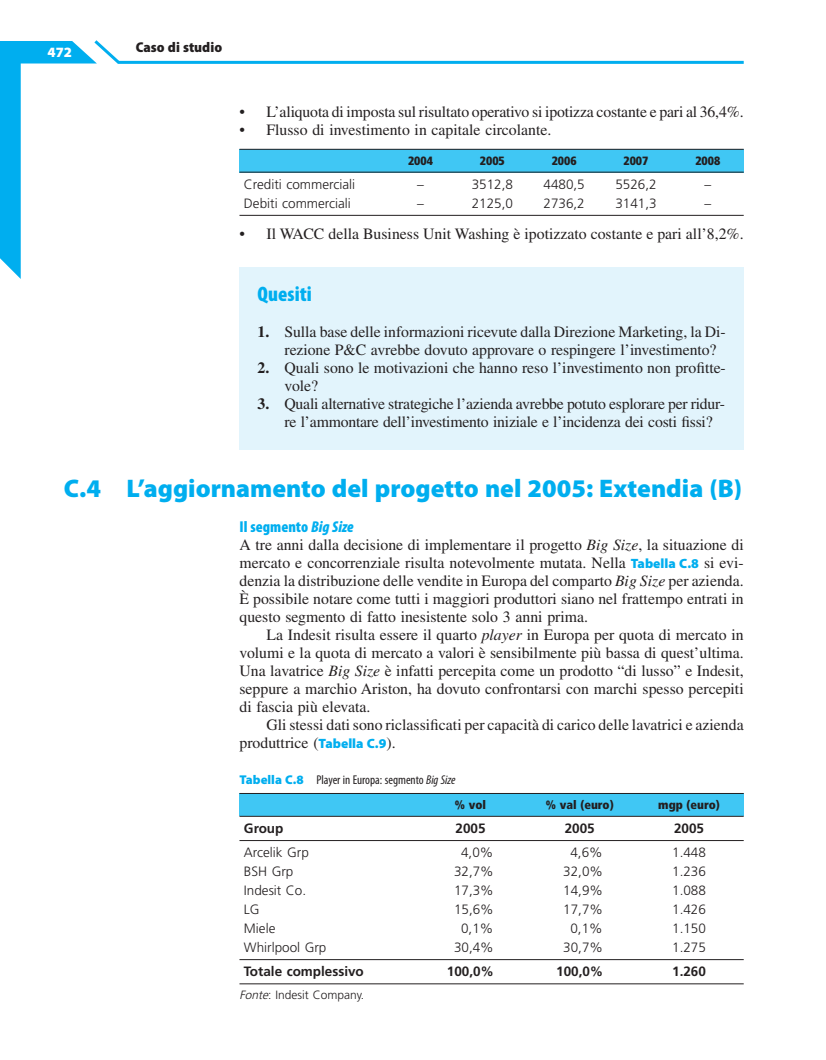
<style>
.page{position:relative;width:826px;height:1060px;background:#fff}
.page>*{position:absolute;margin:0;border:0;box-sizing:border-box;transform-origin:0 0}
.t1{font:900 25.5px "Myriad Pro";color:#00aeef}
.t2{font:900 condensed 21px "Myriad Pro";color:#00aeef}
.t3{font:15.75px/18px "Times LT Std";letter-spacing:-.005em;color:#231f20}
.t4{font:900 condensed 15.75px "Myriad Pro";color:#00aeef}
.t5{font:900 semi-condensed 14.25px "Myriad Pro";color:#231f20}
.t6{font:900 14.25px "Myriad Pro";color:#fff}
.t7{font:300 13.5px "Frutiger";color:#231f20}
.t8{font:700 13.5px "Frutiger";color:#231f20}
.t9{font:condensed 12.75px "Myriad Pro";color:#231f20}
.t10{font:900 condensed 12px "Frutiger";color:#231f20}
.t11{font:300 12px "Frutiger";color:#231f20}
.s1{font-weight:700}
.s2{font-style:italic}
.s3{font-family:"Myriad Pro";font-weight:900;font-size:13.5px;color:#00aeef}
.s4{font-weight:900;font-stretch:normal;color:#00aeef}
</style>
<div class="page">
<svg style="left:0;top:40px;width:744px;height:239px"></svg>
<div style="left:239px;top:149px;width:504px;height:67px;background:#fff"></div>
<div style="left:239px;top:149px;width:145px;height:23px;background:#40c7f4"></div>
<div style="left:384px;top:149px;width:72px;height:23px;background:#40c7f4"></div>
<div style="left:456px;top:149px;width:72px;height:23px;background:#40c7f4"></div>
<div style="left:528px;top:149px;width:72px;height:23px;background:#40c7f4"></div>
<div style="left:600px;top:149px;width:72px;height:23px;background:#40c7f4"></div>
<div style="left:672px;top:149px;width:71px;height:23px;background:#40c7f4"></div>
<hr style="left:239px;top:149px;width:504px;height:1px;background:#231f20">
<hr style="left:239px;top:172px;width:504px;height:1px;background:#231f20">
<hr style="left:239px;top:215px;width:504px;height:1px;background:#231f20">
<div style="left:239px;top:267px;width:504px;height:183px;background:#e2f4fc"></div>
<div style="left:239px;top:793px;width:177px;height:23px;background:#40c7f4"></div>
<div style="left:416px;top:793px;width:109px;height:23px;background:#40c7f4"></div>
<div style="left:525px;top:793px;width:109px;height:23px;background:#40c7f4"></div>
<div style="left:634px;top:793px;width:109px;height:23px;background:#40c7f4"></div>
<hr style="left:239px;top:793px;width:504px;height:1px;background:#231f20">
<hr style="left:239px;top:816px;width:504px;height:1px;background:#231f20">
<hr style="left:239px;top:840px;width:504px;height:1px;background:#231f20">
<hr style="left:239px;top:959px;width:504px;height:1px;background:#231f20">
<hr style="left:239px;top:983px;width:504px;height:1px;background:#231f20">
<p class="t6" style="left:48px;top:47px;width:26px">472</p>
<p class="t5" style="left:136px;top:42px;width:88px">Caso di studio</p>
<p class="t3" style="left:239px;top:104px;width:505px">• L’aliquota di imposta sul risultato operativo si ipotizza costante e pari al 36,4%.</p>
<p class="t3" style="left:239px;top:122px;width:313px">• Flusso di investimento in capitale circolante.</p>
<p class="t10" style="left:408px;top:156px;width:26px">2004</p>
<p class="t10" style="left:480px;top:156px;width:26px">2005</p>
<p class="t10" style="left:551px;top:156px;width:26px">2006</p>
<p class="t10" style="left:623px;top:156px;width:26px">2007</p>
<p class="t10" style="left:695px;top:156px;width:26px">2008</p>
<p class="t7" style="left:244px;top:178px;width:113px">Crediti commerciali</p>
<p class="t7" style="left:417px;top:178px;width:8px">–</p>
<p class="t7" style="left:472px;top:178px;width:43px">3512,8</p>
<p class="t7" style="left:543px;top:178px;width:43px">4480,5</p>
<p class="t7" style="left:615px;top:178px;width:43px">5526,2</p>
<p class="t7" style="left:704px;top:178px;width:8px">–</p>
<p class="t7" style="left:244px;top:197px;width:108px">Debiti commerciali</p>
<p class="t7" style="left:417px;top:197px;width:8px">–</p>
<p class="t7" style="left:472px;top:197px;width:43px">2125,0</p>
<p class="t7" style="left:543px;top:197px;width:43px">2736,2</p>
<p class="t7" style="left:615px;top:197px;width:43px">3141,3</p>
<p class="t7" style="left:704px;top:197px;width:8px">–</p>
<p class="t3" style="left:239px;top:226px;width:505px">• Il WACC della Business Unit Washing è ipotizzato costante e pari all’8,2%.</p>
<h2 class="t2" style="left:257px;top:286px;width:56px">Quesiti</h2>
<p class="t3" style="left:284px;top:324px;width:442px;text-indent:-27px"><span class="s1">1.</span> Sulla base delle informazioni ricevute dalla Direzione Marketing, la Di&shy;rezione P&amp;C avrebbe dovuto approvare o respingere l’investimento?</p>
<p class="t3" style="left:284px;top:360px;width:442px;text-indent:-27px"><span class="s1">2.</span> Quali sono le motivazioni che hanno reso l’investimento non profitte&shy;vole?</p>
<p class="t3" style="left:284px;top:396px;width:442px;text-indent:-27px"><span class="s1">3.</span> Quali alternative strategiche l’azienda avrebbe potuto esplorare per ridur&shy;re l’ammontare dell’investimento iniziale e l’incidenza dei costi fissi?</p>
<h1 class="t1" style="left:64px;top:479px;width:679px">C.4 L’aggiornamento del progetto nel 2005: Extendia (B)</h1>
<p class="t4" style="left:239px;top:521px;width:116px">Il segmento <span class="s2">Big Size</span></p>
<p class="t3" style="left:239px;top:537px;width:506px;text-align:justify">A tre anni dalla decisione di implementare il progetto <span class="s2">Big Size</span>, la situazione di mercato e concorrenziale risulta notevolmente mutata. Nella <span class="s3">Tabella C.8</span> si evi&shy;denzia la distribuzione delle vendite in Europa del comparto <span class="s2">Big Size</span> per azienda.<br>È possibile notare come tutti i maggiori produttori siano nel frattempo entrati in questo segmento di fatto inesistente solo 3 anni prima.</p>
<p class="t3" style="left:239px;top:627px;width:506px;text-align:justify;text-indent:27px">La Indesit risulta essere il quarto <span class="s2">player</span> in Europa per quota di mercato in volumi e la quota di mercato a valori è sensibilmente più bassa di quest’ultima.<br>Una lavatrice <span class="s2">Big Size</span> è infatti percepita come un prodotto “di lusso” e Indesit, seppure a marchio Ariston, ha dovuto confrontarsi con marchi spesso percepiti di fascia più elevata.</p>
<p class="t3" style="left:239px;top:717px;width:505px;text-indent:27px">Gli stessi dati sono riclassificati per capacità di carico delle lavatrici e azienda produttrice (<span class="s3">Tabella C.9</span>).</p>
<p class="t9" style="left:239px;top:775px;width:217px"><span class="s4">Tabella C.8</span> Player in Europa: segmento <span class="s2">Big Size</span></p>
<p class="t10" style="left:455px;top:799px;width:33px">% vol</p>
<p class="t10" style="left:546px;top:799px;width:69px">% val (euro)</p>
<p class="t10" style="left:658px;top:799px;width:63px">mgp (euro)</p>
<p class="t8" style="left:244px;top:822px;width:41px">Group</p>
<p class="t8" style="left:455px;top:822px;width:31px">2005</p>
<p class="t8" style="left:565px;top:822px;width:31px">2005</p>
<p class="t8" style="left:674px;top:822px;width:31px">2005</p>
<p class="t7" style="left:244px;top:846px;width:66px">Arcelik Grp</p>
<p class="t7" style="left:461px;top:846px;width:34px">4,0%</p>
<p class="t7" style="left:570px;top:846px;width:34px">4,6%</p>
<p class="t7" style="left:672px;top:846px;width:35px">1.448</p>
<p class="t7" style="left:244px;top:865px;width:51px">BSH Grp</p>
<p class="t7" style="left:454px;top:865px;width:41px">32,7%</p>
<p class="t7" style="left:563px;top:865px;width:41px">32,0%</p>
<p class="t7" style="left:672px;top:865px;width:35px">1.236</p>
<p class="t7" style="left:244px;top:884px;width:64px">Indesit Co.</p>
<p class="t7" style="left:454px;top:884px;width:41px">17,3%</p>
<p class="t7" style="left:563px;top:884px;width:41px">14,9%</p>
<p class="t7" style="left:672px;top:884px;width:35px">1.088</p>
<p class="t7" style="left:244px;top:903px;width:17px">LG</p>
<p class="t7" style="left:454px;top:903px;width:41px">15,6%</p>
<p class="t7" style="left:563px;top:903px;width:41px">17,7%</p>
<p class="t7" style="left:672px;top:903px;width:35px">1.426</p>
<p class="t7" style="left:244px;top:922px;width:33px">Miele</p>
<p class="t7" style="left:461px;top:922px;width:34px">0,1%</p>
<p class="t7" style="left:570px;top:922px;width:34px">0,1%</p>
<p class="t7" style="left:672px;top:922px;width:35px">1.150</p>
<p class="t7" style="left:244px;top:941px;width:84px">Whirlpool Grp</p>
<p class="t7" style="left:454px;top:941px;width:41px">30,4%</p>
<p class="t7" style="left:563px;top:941px;width:41px">30,7%</p>
<p class="t7" style="left:672px;top:941px;width:35px">1.275</p>
<p class="t8" style="left:244px;top:966px;width:121px">Totale complessivo</p>
<p class="t8" style="left:447px;top:966px;width:49px">100,0%</p>
<p class="t8" style="left:556px;top:966px;width:49px">100,0%</p>
<p class="t8" style="left:672px;top:966px;width:35px">1.260</p>
<p class="t11" style="left:239px;top:990px;width:126px"><span class="s2">Fonte</span>: Indesit Company.</p>
</div>
